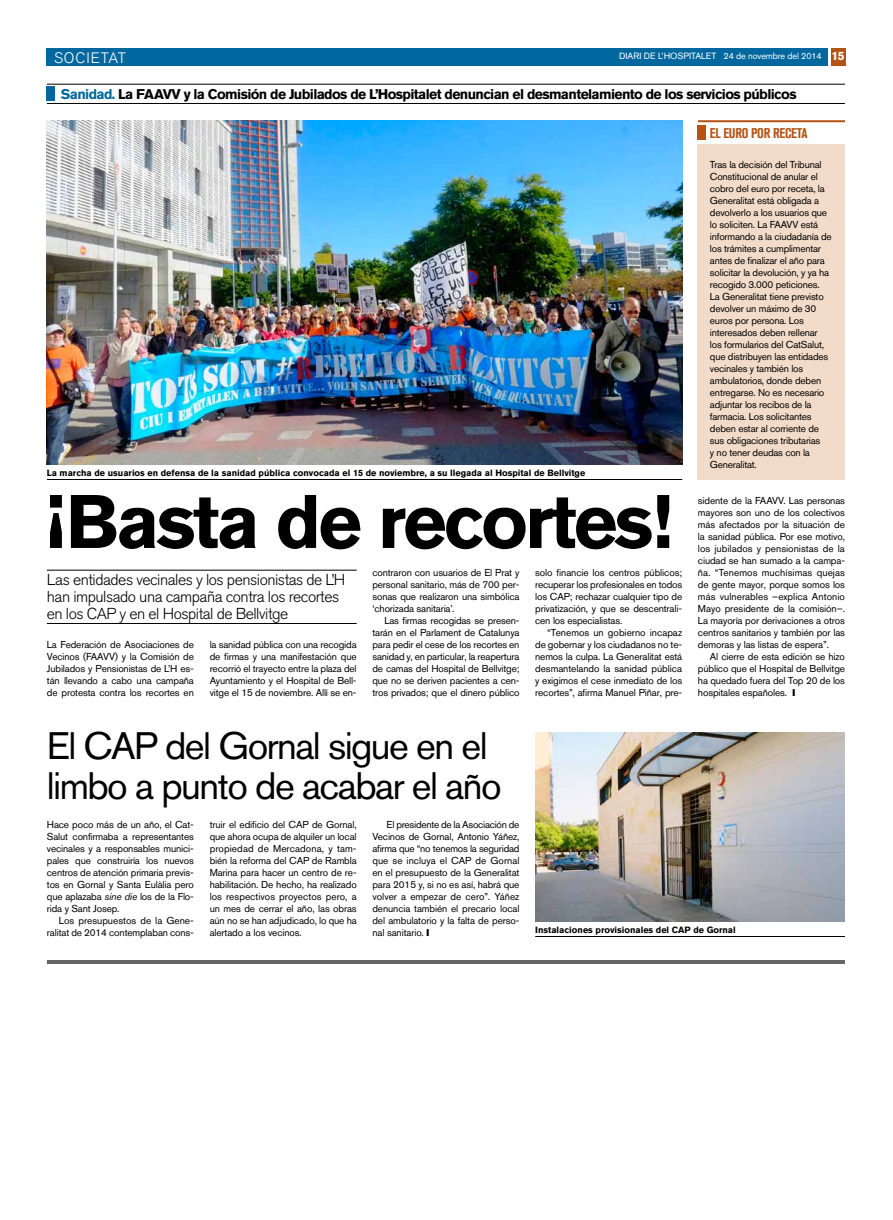
<style>
.page{position:relative;width:893px;height:1220px;background:#fff}
.page>*{position:absolute;margin:0;border:0;box-sizing:border-box;transform-origin:0 0}
.t1{font:700 75px "Akzidenz Grotesk BQ";letter-spacing:-.04em;color:#000}
.t2{font:38px/40px "Akzidenz Grotesk BQ";letter-spacing:-.04em;color:#000}
.t3{font:300 15.8px/17px "Akzidenz Grotesk BQ";letter-spacing:-.03em;color:#000}
.t4{font:300 15px "Akzidenz Grotesk BQ";letter-spacing:.06em;color:#fff}
.t5{font:700 14px "Akzidenz Grotesk BQ";letter-spacing:-.045em;color:#000}
.t6{font:700 condensed 14px "Akzidenz Grotesk BQ";letter-spacing:-.02em;color:#b45314}
.t7{font:10px/12px "Akzidenz Grotesk BQ";letter-spacing:-.02em;color:#000;text-align:justify}
.t8{font:700 9px "Akzidenz Grotesk BQ";color:#000}
.t9{font:9px "Akzidenz Grotesk BQ";color:#fff}
.s1{font-style:inherit}
.s2{font-weight:700;font-size:12px}
.s3{color:#00689e}
.s4{font-style:italic}
</style>
<div class="page">
<div style="left:47px;top:48px;width:781px;height:18px;background:#00689e"></div>
<div style="left:831px;top:48px;width:14px;height:18px;background:#b45314"></div>
<hr style="left:47px;top:570px;width:310px;height:1px;background:#000">
<hr style="left:47px;top:623px;width:310px;height:1px;background:#000">
<hr style="left:47px;top:84px;width:798px;height:1px;background:#000">
<hr style="left:47px;top:103px;width:798px;height:1px;background:#000">
<div style="left:47px;top:86px;width:8px;height:15px;background:#00689e"></div>
<hr style="left:47px;top:960px;width:798px;height:4px;background:#666">
<img style="left:46px;top:120px;width:636px;height:345px">
<img style="left:535px;top:732px;width:310px;height:190px">
<hr style="left:535px;top:936px;width:310px;height:1px;background:#000">
<div style="left:698px;top:144px;width:147px;height:336px;background:#f2dbc9"></div>
<hr style="left:698px;top:120px;width:147px;height:2px;background:#b45314">
<div style="left:698px;top:125px;width:8px;height:15px;background:#b45314"></div>
<hr style="left:47px;top:479px;width:635px;height:1px;background:#000">
<h3 class="t4" style="left:54px;top:49px;width:73px">societat</h3>
<p class="t9" style="left:619px;top:51px;width:227px">DIARI DE L’HOSPITALET <span class="s1">24 de novembre del 2014</span> <span class="s2">15</span></p>
<h3 class="t5" style="left:61px;top:86px;width:737px"><span class="s3">Sanidad.</span> La FAAVV y la Comisión de Jubilados de L’Hospitalet denuncian el desmantelamiento de los servicios públicos</h3>
<p class="t8" style="left:47px;top:468px;width:540px">La marcha de usuarios en defensa de la sanidad pública convocada el 15 de noviembre, a su llegada al Hospital de Bellvitge</p>
<h1 class="t1" style="left:47px;top:478px;width:627px">¡Basta de recortes!</h1>
<h3 class="t3" style="left:47px;top:572px;width:300px">Las entidades vecinales y los pensionistas de L’H han impulsado una campaña contra los recortes en los CAP y en el Hospital de Bellvitge</h3>
<p class="t7" style="left:47px;top:638px;width:149px">La Federación de Asociaciones de Vecinos (FAAVV) y la Comisión de Jubilados y Pensionistas de L’H es&shy;tán llevando a cabo una campaña de protesta contra los recortes en</p>
<p class="t7" style="left:210px;top:638px;width:149px">la sanidad pública con una recogida de firmas y una manifestación que recorrió el trayecto entre la plaza del Ayuntamiento y el Hospital de Bell&shy;vitge el 15 de noviembre. Allí se en-</p>
<p class="t7" style="left:372px;top:566px;width:149px">contraron con usuarios de El Prat y personal sanitario, más de 700 per&shy;sonas que realizaron una simbólica ‘chorizada sanitaria’.</p>
<p class="t7" style="left:372px;top:614px;width:149px;text-indent:12px">Las firmas recogidas se presen&shy;tarán en el Parlament de Catalunya para pedir el cese de los recortes en sanidad y, en particular, la reapertura de camas del Hospital de Bellvitge; que no se deriven pacientes a cen&shy;tros privados; que el dinero público</p>
<p class="t7" style="left:535px;top:566px;width:149px">solo financie los centros públicos; recuperar los profesionales en todos los CAP; rechazar cualquier tipo de privatización, y que se descentrali&shy;cen los especialistas.</p>
<p class="t7" style="left:535px;top:626px;width:149px;text-indent:12px">“Tenemos un gobierno incapaz de gobernar y los ciudadanos no te&shy;nemos la culpa. La Generalitat está desmantelando la sanidad pública y exigimos el cese inmediato de los recortes”, afirma Manuel Piñar, pre-</p>
<h3 class="t6" style="left:710px;top:125px;width:99px">EL EURO POR RECETA</h3>
<p class="t7" style="left:710px;top:158px;width:123px;text-align:left">Tras la decisión del Tribunal<br>Constitucional de anular el cobro del euro por receta, la<br>Generalitat está obligada a devolverlo a los usuarios que lo soliciten. La FAAVV está informando a la ciudadanía de los trámites a cumplimentar antes de finalizar el año para solicitar la devolución, y ya ha recogido 3.000 peticiones.<br>La Generalitat tiene previsto devolver un máximo de 30 euros por persona. Los interesados deben rellenar los formularios del CatSalut, que distribuyen las entidades vecinales y también los ambulatorios, donde deben entregarse. No es necesario adjuntar los recibos de la farmacia. Los solicitantes deben estar al corriente de sus obligaciones tributarias<br>y no tener deudas con la<br>Generalitat.</p>
<p class="t7" style="left:698px;top:494px;width:149px">sidente de la FAAVV. Las personas mayores son uno de los colectivos más afectados por la situación de la sanidad pública. Por ese motivo, los jubilados y pensionistas de la ciudad se han sumado a la campa&shy;ña. “Tenemos muchísimas quejas de gente mayor, porque somos los más vulnerables –explica Antonio Mayo presidente de la comisión–.<br>La mayoría por derivaciones a otros centros sanitarios y también por las demoras y las listas de espera”.</p>
<p class="t7" style="left:698px;top:650px;width:149px;text-indent:12px">Al cierre de esta edición se hizo público que el Hospital de Bellvitge ha quedado fuera del Top 20 de los hospitales españoles.</p>
<h2 class="t2" style="left:47px;top:725px;width:456px">El CAP del Gornal sigue en el limbo a punto de acabar el año</h2>
<p class="t7" style="left:47px;top:818px;width:149px">Hace poco más de un año, el Cat-Salut confirmaba a representantes vecinales y a responsables munici&shy;pales que construiría los nuevos centros de atención primaria previs&shy;tos en Gornal y Santa Eulàlia pero que aplazaba <span class="s4">sine die</span> los de la Flo&shy;rida y Sant Josep.</p>
<p class="t7" style="left:47px;top:914px;width:149px;text-align:right">Los presupuestos de la Gene&shy;ralitat de 2014 contemplaban cons-</p>
<p class="t7" style="left:210px;top:818px;width:149px">truir el edificio del CAP de Gornal, que ahora ocupa de alquiler un local propiedad de Mercadona, y tam&shy;bién la reforma del CAP de Rambla Marina para hacer un centro de re&shy;habilitación. De hecho, ha realizado los respectivos proyectos pero, a un mes de cerrar el año, las obras aún no se han adjudicado, lo que ha alertado a los vecinos.</p>
<p class="t7" style="left:372px;top:818px;width:149px;text-indent:14px">El presidente de la Asociación de Vecinos de Gornal, Antonio Yáñez, afirma que “no tenemos la seguridad que se incluya el CAP de Gornal en el presupuesto de la Generalitat para 2015 y, si no es así, habrá que volver a empezar de cero”. Yáñez denuncia también el precario local del ambulatorio y la falta de perso&shy;nal sanitario.</p>
<p class="t8" style="left:535px;top:925px;width:202px">Instalaciones provisionales del CAP de Gornal</p>
</div>
